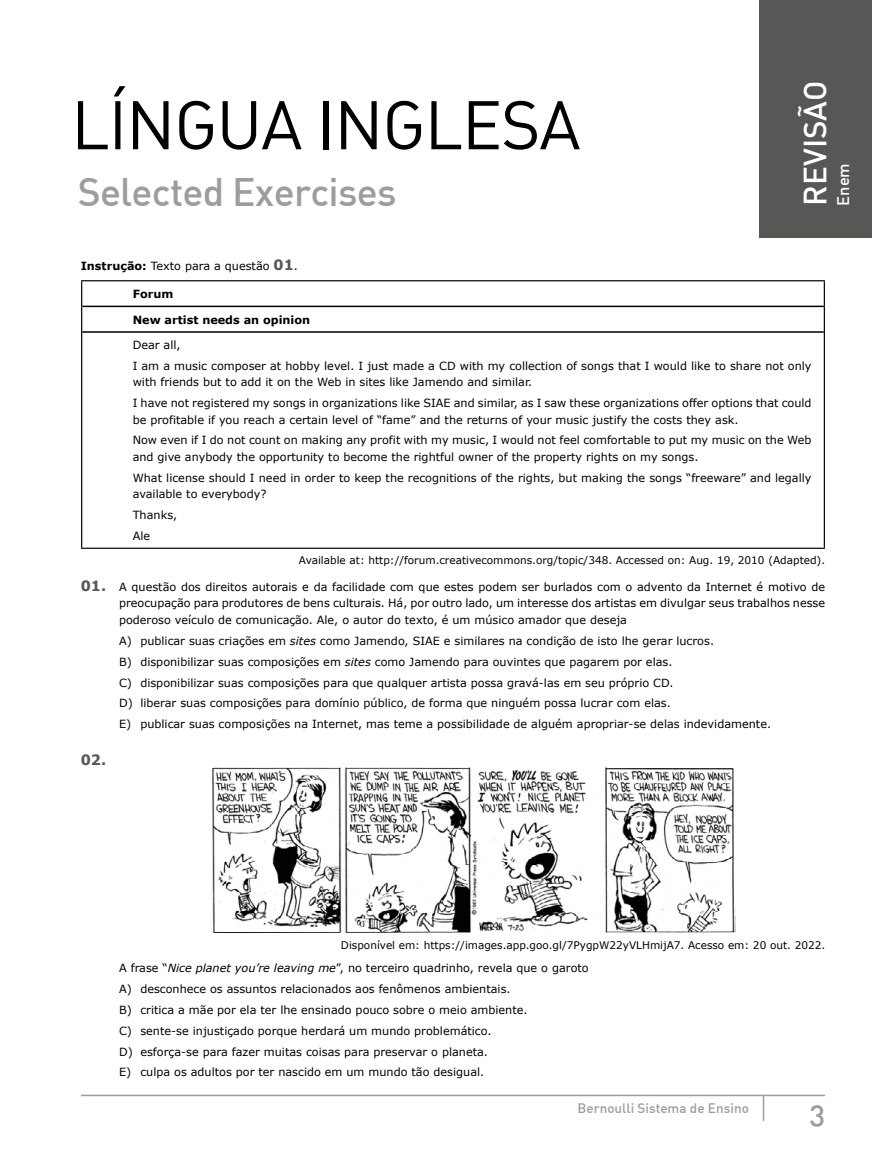
<style>
.page{position:relative;width:872px;height:1170px;background:#fff}
.page>*{position:absolute;margin:0;border:0;box-sizing:border-box;transform-origin:0 0}
.t1{font:67.5px "DIN Alternate";letter-spacing:-.02em;color:#000}
.t2{font:500 39px "DIN";letter-spacing:-.02em;color:#9d9d9c}
.t3{font:500 31.5px "DIN";color:#fff}
.t4{font:500 30px "DIN Alternate";color:#9d9d9c}
.t5{font:500 16.5px "DIN";color:#fff}
.t6{font:700 14.25px "Verdana";color:#575756}
.t7{font:500 13.5px "DIN Alternate";color:#9d9d9c}
.t8{font:11.25px/20.9px "Verdana";color:#000}
.t9{font:700 11.25px "Verdana";color:#000}
.t10{font:10.5px "Verdana";color:#000}
.s1{font-weight:700}
.s2{font-weight:700;font-size:14.25px;color:#575756}
.s3{font-style:italic}
</style>
<div class="page">
<div style="left:759px;top:0;width:113px;height:238px;background:#575756"></div>
<hr style="left:81px;top:1094px;width:744px;height:2px;background:#9d9d9c">
<hr style="left:762px;top:1095px;width:2px;height:25px;background:#9d9d9c">
<hr style="left:82px;top:305px;width:741px;height:2px;background:#000">
<hr style="left:82px;top:331px;width:741px;height:2px;background:#000">
<hr style="left:81px;top:280px;width:744px;height:1px;background:#000">
<hr style="left:823px;top:281px;width:2px;height:25px;background:#000">
<svg style="left:81px;top:281px;width:1px;height:51px"></svg>
<hr style="left:823px;top:306px;width:2px;height:26px;background:#000">
<hr style="left:81px;top:332px;width:1px;height:215px;background:#000">
<hr style="left:823px;top:332px;width:2px;height:215px;background:#000">
<hr style="left:81px;top:547px;width:744px;height:2px;background:#000">
<img style="left:209px;top:767px;width:526px;height:165px">
<h1 class="t1" style="left:71px;top:83px;width:511px">LÍNGUA INGLESA</h1>
<h2 class="t2" style="left:78px;top:167px;width:320px">Selected Exercises</h2>
<h3 class="t3" style="left:795px;top:206px;width:127px;rotate:-90deg">REVISÃO</h3>
<h3 class="t5" style="left:832px;top:206px;width:44px;rotate:-90deg">Enem</h3>
<p class="t8" style="left:81px;top:255px;width:219px"><span class="s1">Instrução:</span> Texto para a questão <span class="s2">01</span>.</p>
<p class="t9" style="left:133px;top:286px;width:42px">Forum</p>
<p class="t9" style="left:133px;top:311px;width:179px">New artist needs an opinion</p>
<p class="t8" style="left:133px;top:334px;width:680px">Dear all,<br>I am a music composer at hobby level. I just made a CD with my collection of songs that I would like to share not only</p>
<p class="t8" style="left:133px;top:372px;width:680px">with friends but to add it on the Web in sites like Jamendo and similar.<br>I have not registered my songs in organizations like SIAE and similar, as I saw these organizations offer options that could</p>
<p class="t8" style="left:133px;top:409px;width:680px">be profitable if you reach a certain level of “fame” and the returns of your music justify the costs they ask.<br>Now even if I do not count on making any profit with my music, I would not feel comfortable to put my music on the Web</p>
<p class="t8" style="left:133px;top:446px;width:680px">and give anybody the opportunity to become the rightful owner of the property rights on my songs.<br>What license should I need in order to keep the recognitions of the rights, but making the songs “freeware” and legally</p>
<p class="t8" style="left:133px;top:483px;width:135px">available to everybody?<br>Thanks,<br>Ale</p>
<p class="t10" style="left:299px;top:552px;width:528px">Available at: http://forum.creativecommons.org/topic/348. Accessed on: Aug. 19, 2010 (Adapted).</p>
<p class="t8" style="left:119px;top:578px;width:707px;line-height:16.5px;text-align:justify;text-indent:-38px"><span class="s2">01.</span> A questão dos direitos autorais e da facilidade com que estes podem ser burlados com o advento da Internet é motivo de preocupação para produtores de bens culturais. Há, por outro lado, um interesse dos artistas em divulgar seus trabalhos nesse poderoso veículo de comunicação. Ale, o autor do texto, é um músico amador que deseja</p>
<p class="t8" style="left:119px;top:630px;width:653px">A) publicar suas criações em <span class="s3">sites</span> como Jamendo, SIAE e similares na condição de isto lhe gerar lucros.<br>B) disponibilizar suas composições em <span class="s3">sites</span> como Jamendo para ouvintes que pagarem por elas.<br>C) disponibilizar suas composições para que qualquer artista possa gravá-las em seu próprio CD.<br>D) liberar suas composições para domínio público, de forma que ninguém possa lucrar com elas.<br>E) publicar suas composições na Internet, mas teme a possibilidade de alguém apropriar-se delas indevidamente.</p>
<p class="t6" style="left:81px;top:749px;width:27px">02.</p>
<p class="t10" style="left:341px;top:938px;width:486px">Disponível em: https://images.app.goo.gl/7PygpW22yVLHmijA7. Acesso em: 20 out. 2022.</p>
<p class="t8" style="left:119px;top:957px;width:471px">A frase “<span class="s3">Nice planet you’re leaving me</span>”, no terceiro quadrinho, revela que o garoto A) desconhece os assuntos relacionados aos fenômenos ambientais.<br>B) critica a mãe por ela ter lhe ensinado pouco sobre o meio ambiente.<br>C) sente-se injustiçado porque herdará um mundo problemático.<br>D) esforça-se para fazer muitas coisas para preservar o planeta.<br>E) culpa os adultos por ter nascido em um mundo tão desigual.</p>
<p class="t7" style="left:577px;top:1099px;width:173px">Bernoulli Sistema de Ensino</p>
<h3 class="t4" style="left:809px;top:1093px;width:17px">3</h3>
</div>
